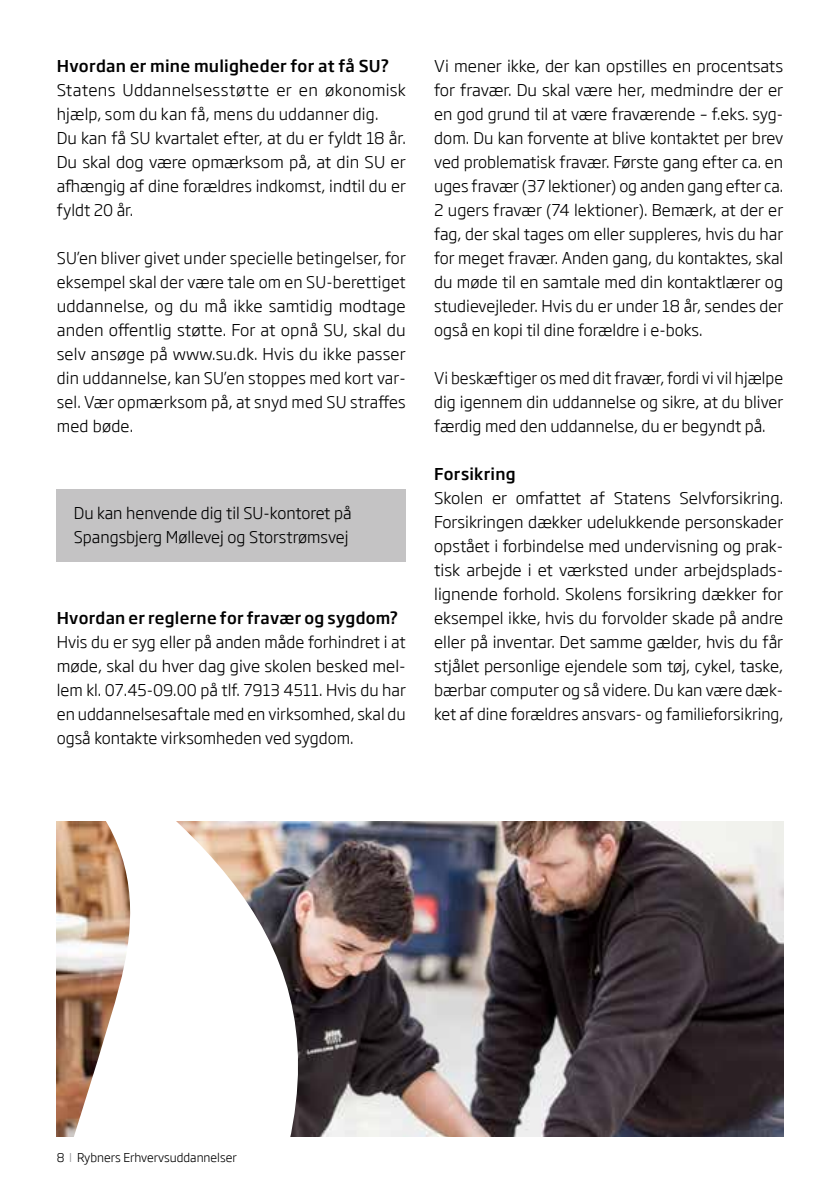
<style>
.page{position:relative;width:840px;height:1191px;background:#fff}
.page>*{position:absolute;margin:0;border:0;box-sizing:border-box;transform-origin:0 0}
.t1{font:300 16px/24px "Soho Gothic Std";color:#000;text-align:justify}
.t2{font:500 16px "Soho Gothic Std";letter-spacing:.015em;color:#000}
.t3{font:300 12px "Soho Gothic Std";color:#000}
.s1{color:#949598}
</style>
<div class="page">
<div style="left:57px;top:489px;width:348px;height:72px;background:#c4c3c4"></div>
<img style="left:578px;top:821px;width:204px;height:315px">
<img style="left:56px;top:821px;width:522px;height:316px">
<p class="t2" style="left:57px;top:56px;width:334px">Hvordan er mine muligheder for at få SU?</p>
<p class="t1" style="left:57px;top:78px;width:350px;text-align:left">Statens Uddannelsesstøtte er en økonomisk hjælp, som du kan få, mens du uddanner dig.<br>Du kan få SU kvartalet efter, at du er fyldt 18 år.<br>Du skal dog være opmærksom på, at din SU er afhængig af dine forældres indkomst, indtil du er fyldt 20 år.</p>
<p class="t1" style="left:57px;top:246px;width:350px">SU’en bliver givet under specielle betingelser, for eksempel skal der være tale om en SU-berettiget uddannelse, og du må ikke samtidig modtage anden offentlig støtte. For at opnå SU, skal du selv ansøge på www.su.dk. Hvis du ikke passer din uddannelse, kan SU’en stoppes med kort var&shy;sel. Vær opmærksom på, at snyd med SU straffes med bøde.</p>
<p class="t1" style="left:74px;top:501px;width:279px">Du kan henvende dig til SU-kontoret på<br>Spangsbjerg Møllevej og Storstrømsvej</p>
<p class="t2" style="left:57px;top:608px;width:343px">Hvordan er reglerne for fravær og sygdom?</p>
<p class="t1" style="left:57px;top:630px;width:350px">Hvis du er syg eller på anden måde forhindret i at møde, skal du hver dag give skolen besked mel&shy;lem kl. 07.45-09.00 på tlf. 7913 4511. Hvis du har en uddannelsesaftale med en virksomhed, skal du også kontakte virksomheden ved sygdom.</p>
<p class="t1" style="left:434px;top:54px;width:350px">Vi mener ikke, der kan opstilles en procentsats for fravær. Du skal være her, medmindre der er en god grund til at være fraværende – f.eks. syg&shy;dom. Du kan forvente at blive kontaktet per brev ved problematisk fravær. Første gang efter ca. en uges fravær (37 lektioner) og anden gang efter ca.<br>2 ugers fravær (74 lektioner). Bemærk, at der er fag, der skal tages om eller suppleres, hvis du har for meget fravær. Anden gang, du kontaktes, skal du møde til en samtale med din kontaktlærer og studievejleder. Hvis du er under 18 år, sendes der også en kopi til dine forældre i e-boks.</p>
<p class="t1" style="left:434px;top:366px;width:350px">Vi beskæftiger os med dit fravær, fordi vi vil hjælpe dig igennem din uddannelse og sikre, at du bliver færdig med den uddannelse, du er begyndt på.</p>
<p class="t2" style="left:434px;top:464px;width:83px">Forsikring</p>
<p class="t1" style="left:434px;top:486px;width:350px">Skolen er omfattet af Statens Selvforsikring.<br>Forsikringen dækker udelukkende personskader opstået i forbindelse med undervisning og prak&shy;tisk arbejde i et værksted under arbejdsplads&shy;lignende forhold. Skolens forsikring dækker for eksempel ikke, hvis du forvolder skade på andre eller på inventar. Det samme gælder, hvis du får stjålet personlige ejendele som tøj, cykel, taske, bærbar computer og så videre. Du kan være dæk&shy;ket af dine forældres ansvars- og familieforsikring,</p>
<p class="t3" style="left:57px;top:1150px;width:181px">8 <span class="s1">I</span> Rybners Erhvervsuddannelser</p>
</div>
